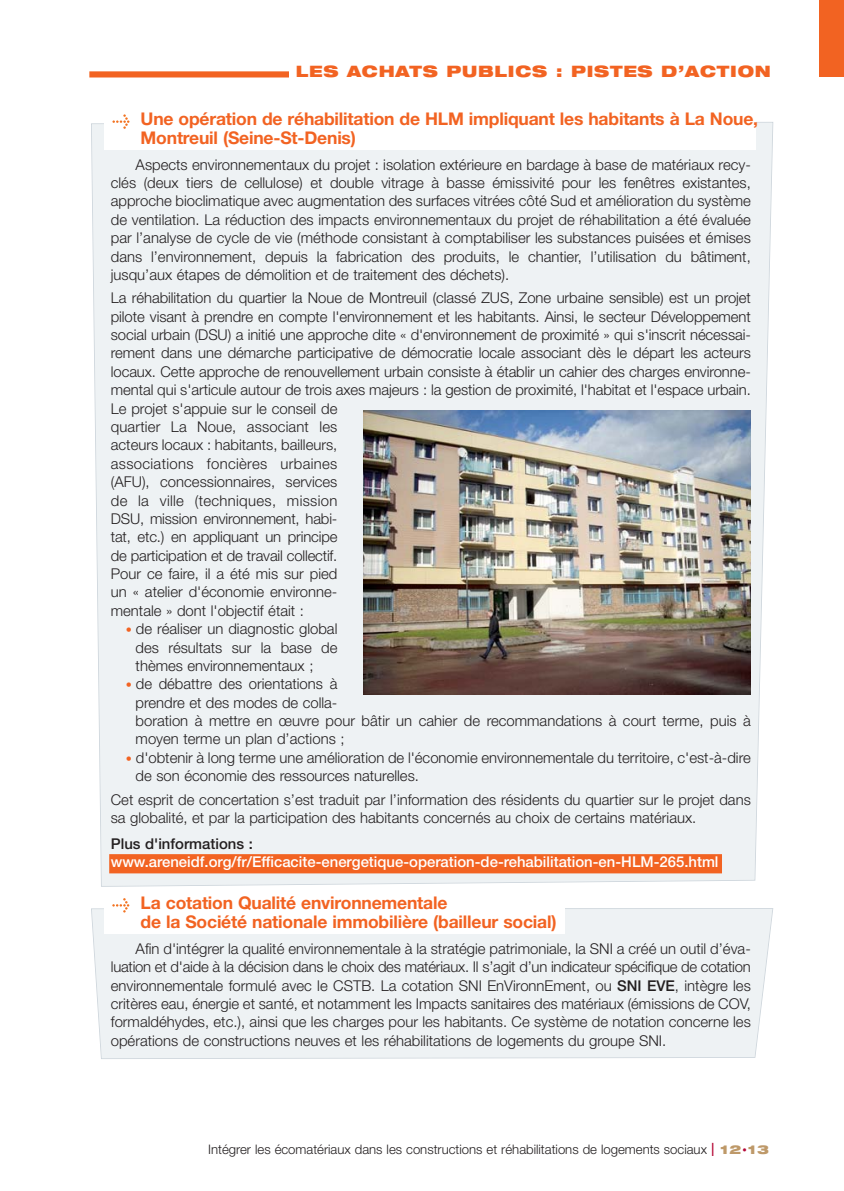
<style>
.page{position:relative;width:844px;height:1191px;background:#fff}
.page>*{position:absolute;margin:0;border:0;box-sizing:border-box;transform-origin:0 0}
.t1{font:700 17.5px/19.2px "Helvetica Neue";letter-spacing:-.01em;color:#f26322}
.t2{font:900 expanded 15.75px "Helvetica Neue";letter-spacing:.05em;color:#f26322}
.t3{font:300 14.88px/18.4px "Helvetica Neue";color:#231f20}
.t4{font:500 14.88px "Helvetica Neue";color:#fff}
.t5{font:500 14.88px "Helvetica Neue";color:#231f20}
.t6{font:300 13.12px "Helvetica Neue";color:#231f20}
.s1{font-size:12.25px;color:#f26322}
.s2{font-weight:500}
.s3{font-size:18.38px;color:#b50937}
.s4{font-weight:900;font-stretch:expanded;font-size:12.25px;color:#be9969}
.s5{font-weight:900;font-stretch:expanded;font-size:8.75px;color:#b50937}
</style>
<div class="page">
<div style="left:91px;top:122px;width:682px;height:765px;background:#eef2f4"></div>
<div style="left:91px;top:908px;width:682px;height:151px;background:#eef2f4"></div>
<div style="left:104px;top:110px;width:651px;height:39px;background:#fff"></div>
<div style="left:89px;top:71px;width:200px;height:6px;background:#f26322"></div>
<svg style="left:112px;top:114px;width:17px;height:15px"></svg>
<div style="left:819px;top:0;width:24px;height:77px;background:#f26322"></div>
<div style="left:104px;top:895px;width:460px;height:39px;background:#fff"></div>
<svg style="left:112px;top:898px;width:17px;height:14px"></svg>
<div style="left:109px;top:854px;width:612px;height:19px;background:#f26322"></div>
<img style="left:363px;top:410px;width:387px;height:284px">
<p class="t2" style="left:296px;top:66px;width:476px">LES ACHATS PUBLICS : PISTES D’ACTION</p>
<p class="t1" style="left:141px;top:110px;width:618px">Une opération de réhabilitation de HLM impliquant les habitants à La Noue,<br>Montreuil (Seine-St-Denis)</p>
<p class="t3" style="left:111px;top:157px;width:641px;text-align:justify;text-indent:25px">Aspects environnementaux du projet : isolation extérieure en bardage à base de matériaux recy&shy;clés (deux tiers de cellulose) et double vitrage à basse émissivité pour les fenêtres existantes, approche bioclimatique avec augmentation des surfaces vitrées côté Sud et amélioration du système de ventilation. La réduction des impacts environnementaux du projet de réhabilitation a été évaluée par l’analyse de cycle de vie (méthode consistant à comptabiliser les substances puisées et émises dans l’environnement, depuis la fabrication des produits, le chantier, l’utilisation du bâtiment, jusqu’aux étapes de démolition et de traitement des déchets).</p>
<p class="t3" style="left:111px;top:290px;width:641px">La réhabilitation du quartier la Noue de Montreuil (classé ZUS, Zone urbaine sensible) est un projet pilote visant à prendre en compte l'environnement et les habitants. Ainsi, le secteur Développement social urbain (DSU) a initié une approche dite « d'environnement de proximité » qui s'inscrit nécessai&shy;rement dans une démarche participative de démocratie locale associant dès le départ les acteurs locaux. Cette approche de renouvellement urbain consiste à établir un cahier des charges environne&shy;mental qui s'articule autour de trois axes majeurs : la gestion de proximité, l'habitat et l'espace urbain.<br>Le projet s'appuie sur le conseil de<br>quartier La Noue, associant les<br>acteurs locaux : habitants, bailleurs,<br>associations foncières urbaines<br>(AFU), concessionnaires, services<br>de la ville (techniques, mission<br>DSU, mission environnement, habi-<br>tat, etc.) en appliquant un principe<br>de participation et de travail collectif.<br>Pour ce faire, il a été mis sur pied<br>un « atelier d'économie environne-<br>mentale » dont l'objectif était :</p>
<p class="t3" style="left:136px;top:621px;width:203px;text-align:justify;text-indent:-10px"><span class="s1">•</span> de réaliser un diagnostic global des résultats sur la base de thèmes environnementaux ;</p>
<p class="t3" style="left:136px;top:676px;width:616px;text-indent:-10px"><span class="s1">•</span> de débattre des orientations à<br>prendre et des modes de colla-<br>boration à mettre en œuvre pour bâtir un cahier de recommandations à court terme, puis à moyen terme un plan d’actions ;</p>
<p class="t3" style="left:136px;top:749px;width:616px;text-indent:-10px"><span class="s1">•</span> d'obtenir à long terme une amélioration de l'économie environnementale du territoire, c'est-à-dire de son économie des ressources naturelles.</p>
<p class="t3" style="left:111px;top:791px;width:641px">Cet esprit de concertation s’est traduit par l’information des résidents du quartier sur le projet dans sa globalité, et par la participation des habitants concernés au choix de certains matériaux.</p>
<p class="t5" style="left:111px;top:838px;width:143px">Plus d'informations :</p>
<p class="t4" style="left:111px;top:856px;width:609px">www.areneidf.org/fr/Efficacite-energetique-operation-de-rehabilitation-en-HLM-265.html</p>
<p class="t1" style="left:141px;top:894px;width:417px">La cotation Qualité environnementale<br>de la Société nationale immobilière (bailleur social)</p>
<p class="t3" style="left:111px;top:940px;width:641px;text-align:justify;text-indent:25px">Afin d'intégrer la qualité environnementale à la stratégie patrimoniale, la SNI a créé un outil d’éva&shy;luation et d'aide à la décision dans le choix des matériaux. Il s’agit d’un indicateur spécifique de cotation environnementale formulé avec le CSTB. La cotation SNI EnVironnEment, ou <span class="s2">SNI EVE</span>, intègre les critères eau, énergie et santé, et notamment les Impacts sanitaires des matériaux (émissions de COV, formaldéhydes, etc.), ainsi que les charges pour les habitants. Ce système de notation concerne les opérations de constructions neuves et les réhabilitations de logements du groupe SNI.</p>
<p class="t6" style="left:208px;top:1144px;width:562px">Intégrer les écomatériaux dans les constructions et réhabilitations de logements sociaux <span class="s3">I</span> <span class="s4">12</span><span class="s5">•</span><span class="s4">13</span></p>
</div>
